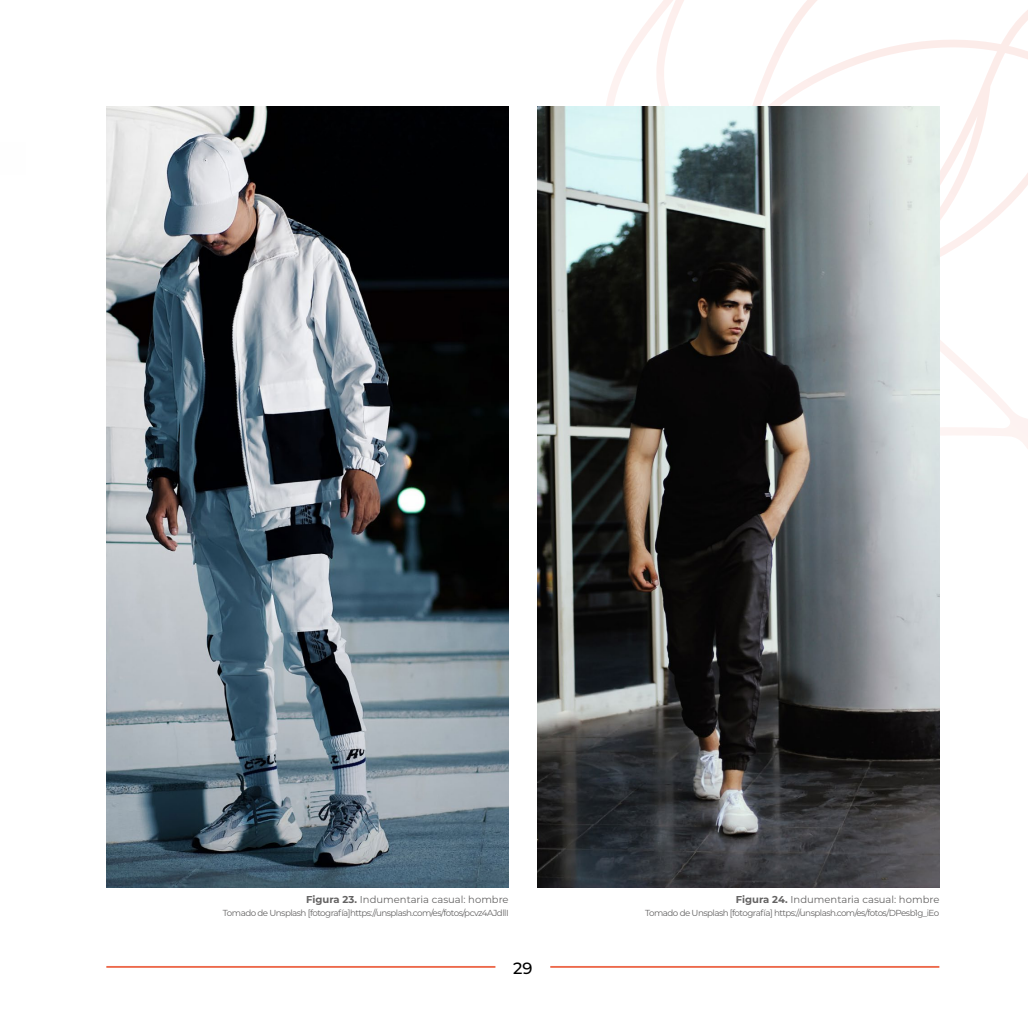
<style>
.page{position:relative;width:1028px;height:1028px;background:#fff}
.page>*{position:absolute;margin:0;border:0;box-sizing:border-box;transform-origin:0 0}
.t1{font:500 16.25px "Montserrat";color:#000}
.t2{font:10px "Montserrat";color:#646363}
.t3{font:8.75px "Montserrat";letter-spacing:-.06em;color:#646363}
.s1{font-weight:700}
</style>
<div class="page">
<svg style="left:550px;top:0;width:478px;height:888px"></svg>
<hr style="left:106px;top:966px;width:389px;height:1px;background:#ed694b">
<hr style="left:550px;top:966px;width:389px;height:1px;background:#ed694b">
<img style="left:106px;top:106px;width:402px;height:781px">
<img style="left:537px;top:106px;width:402px;height:781px">
<p class="t2" style="left:306px;top:892px;width:204px"><span class="s1">Figura 23.</span> Indumentaria casual: hombre</p>
<p class="t3" style="left:223px;top:907px;width:287px">Tomado de Unsplash [fotografía]https://unsplash.com/es/fotos/pcvz4AJdllI</p>
<h1 class="t1" style="left:513px;top:956px;width:21px">29</h1>
<p class="t2" style="left:736px;top:892px;width:205px"><span class="s1">Figura 24.</span> Indumentaria casual: hombre</p>
<p class="t3" style="left:645px;top:907px;width:296px">Tomado de Unsplash [fotografía] https://unsplash.com/es/fotos/DPesb1g_iEo</p>
</div>
